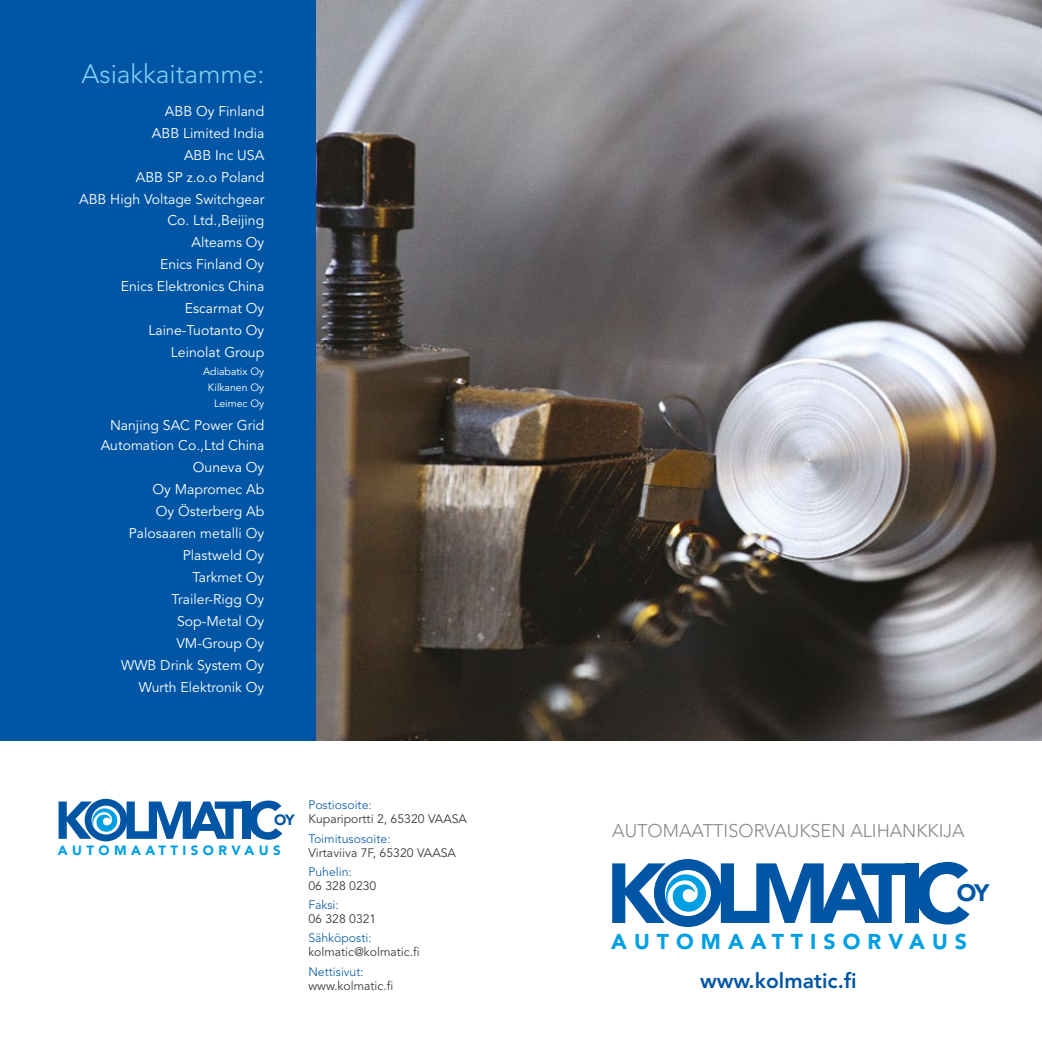
<style>
.page{position:relative;width:1042px;height:1042px;background:#fff}
.page>*{position:absolute;margin:0;border:0;box-sizing:border-box;transform-origin:0 0}
.t1{font:300 26.25px "Avenir LT Std";color:#83d0f5}
.t2{font:900 23.62px "Avenir LT Std";color:#0056a4}
.t3{font:900 21.35px "Avenir LT Std";letter-spacing:.33em;color:#009fe3}
.t4{font:800 21px "Avenir LT Std";color:#0056a4}
.t5{font:300 18.2px "Avenir LT Std";color:#878787}
.t6{font:900 14.88px "Avenir LT Std";color:#0056a4}
.t7{font:14px/22.1px "Avenir LT Std";color:#fff;text-align:right}
.t8{font:900 13.3px "Avenir LT Std";letter-spacing:.33em;color:#009fe3}
.t9{font:12.25px "Avenir LT Std";color:#3c3c3b}
.t10{font:300 12.25px "Avenir LT Std";color:#0056a4}
.t11{font:10.5px/16.1px "Avenir LT Std";color:#fff;text-align:right}
</style>
<div class="page">
<div style="left:0;top:0;width:317px;height:740px;background:#0056a4"></div>
<img style="left:317px;top:0;width:725px;height:740px">
<div style="left:905px;top:863px;width:13px;height:60px;background:#0056a4"></div>
<svg style="left:918px;top:862px;width:51px;height:62px"></svg>
<svg style="left:612px;top:859px;width:293px;height:68px"></svg>
<svg style="left:59px;top:799px;width:223px;height:42px"></svg>
<h1 class="t1" style="left:81px;top:59px;width:184px">Asiakkaitamme:</h1>
<p class="t7" style="left:79px;top:101px;width:187px">ABB Oy Finland<br>ABB Limited India<br>ABB Inc USA<br>ABB SP z.o.o Poland<br>ABB High Voltage Switchgear</p>
<p class="t7" style="left:121px;top:209px;width:145px">Co. Ltd.,Beijing<br>Alteams Oy<br>Enics Finland Oy<br>Enics Elektronics China<br>Escarmat Oy<br>Laine-Tuotanto Oy<br>Leinolat Group</p>
<p class="t11" style="left:203px;top:364px;width:63px">Adiabatix Oy<br>Kilkanen Oy<br>Leimec Oy</p>
<p class="t7" style="left:101px;top:415px;width:165px;line-height:20.3px">Nanjing SAC Power Grid<br>Automation Co.,Ltd China</p>
<p class="t7" style="left:121px;top:456px;width:145px">Ouneva Oy<br>Oy Mapromec Ab<br>Oy Österberg Ab<br>Palosaaren metalli Oy<br>Plastweld Oy<br>Tarkmet Oy<br>Trailer-Rigg Oy<br>Sop-Metal Oy<br>VM-Group Oy<br>WWB Drink System Oy<br>Wurth Elektronik Oy</p>
<p class="t6" style="left:274px;top:811px;width:22px">OY</p>
<p class="t8" style="left:58px;top:842px;width:224px">AUTOMAATTISORVAUS</p>
<p class="t10" style="left:308px;top:798px;width:65px">Postiosoite:</p>
<p class="t9" style="left:308px;top:812px;width:160px">Kupariportti 2, 65320 VAASA</p>
<p class="t10" style="left:308px;top:831px;width:84px">Toimitusosoite:</p>
<p class="t9" style="left:308px;top:845px;width:149px">Virtaviiva 7F, 65320 VAASA</p>
<p class="t10" style="left:308px;top:864px;width:45px">Puhelin:</p>
<p class="t9" style="left:308px;top:878px;width:70px">06 328 0230</p>
<p class="t10" style="left:308px;top:897px;width:32px">Faksi:</p>
<p class="t9" style="left:308px;top:912px;width:70px">06 328 0321</p>
<p class="t10" style="left:308px;top:931px;width:65px">Sähköposti:</p>
<p class="t9" style="left:308px;top:945px;width:113px">kolmatic@kolmatic.fi</p>
<p class="t10" style="left:308px;top:964px;width:57px">Nettisivut:</p>
<p class="t9" style="left:308px;top:978px;width:87px">www.kolmatic.fi</p>
<h3 class="t5" style="left:612px;top:819px;width:354px">AUTOMAATTISORVAUKSEN ALIHANKKIJA</h3>
<h2 class="t2" style="left:957px;top:878px;width:34px">OY</h2>
<h3 class="t3" style="left:611px;top:929px;width:357px">AUTOMAATTISORVAUS</h3>
<h3 class="t4" style="left:700px;top:968px;width:158px">www.kolmatic.fi</h3>
</div>
